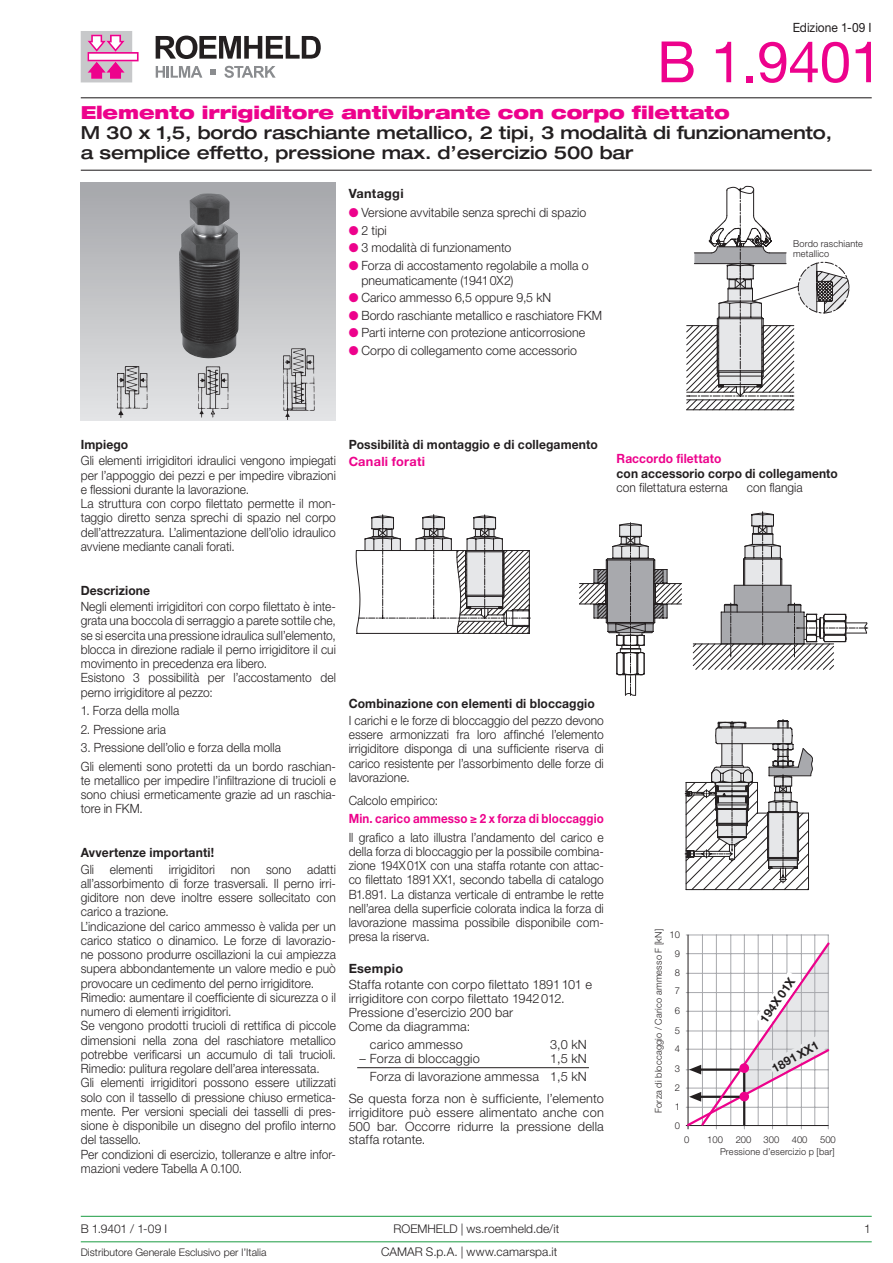
<style>
.page{position:relative;width:893px;height:1263px;background:#fff}
.page>*{position:absolute;margin:0;border:0;box-sizing:border-box;transform-origin:0 0}
.t1{font:57px "Helvetica Neue LT Pro";color:#ed028c}
.t2{font:500 expanded 18px/20.2px "Helvetica Neue LT Pro";letter-spacing:-.005em;color:#231f20}
.t3{font:900 expanded 18px "Helvetica Neue LT Pro";letter-spacing:-.005em;color:#ed028c}
.t4{font:300 12.75px/14.2px "Helvetica Neue LT Pro";letter-spacing:.005em;color:#231f20;scale:.94 1}
.t5{font:300 12.75px/13.8px "Helvetica Neue LT Pro";letter-spacing:.005em;color:#231f20}
.t6{font:700 12.75px "Helvetica Neue LT Pro";letter-spacing:.01em;color:#231f20;scale:.95 1}
.t7{font:700 12.75px "Helvetica Neue LT Pro";letter-spacing:.01em;color:#ed028c;scale:.91 1}
.t8{font:700 12.75px "Helvetica Neue LT Pro";letter-spacing:.01em;color:#231f20;scale:.94 1}
.t9{font:700 12.75px "Helvetica Neue LT Pro";letter-spacing:.01em;color:#ed028c;scale:.94 1}
.t10{font:700 12.75px "Helvetica Neue LT Pro";letter-spacing:.01em;color:#231f20}
.t11{font:12.75px "Helvetica Neue LT Pro";color:#231f20;scale:.94 1}
.t12{font:700 12.75px "Helvetica Neue LT Pro";letter-spacing:.01em;color:#ed028c}
.t13{font:300 12px "Helvetica Neue LT Pro";letter-spacing:.005em;color:#231f20}
.t14{font:700 12px "Helvetica Neue";color:#231f20}
.t15{font:300 10.5px "Helvetica Neue LT Pro";color:#231f20}
.t16{font:300 9.45px/10.5px "Helvetica Neue LT Pro";letter-spacing:.02em;color:#231f20}
.t17{font:300 9.45px/19px "Helvetica Neue";color:#231f20;text-align:justify}
.s1{color:#ed028c}
</style>
<div class="page">
<hr style="left:81px;top:170px;width:791px;height:1px;background:#231f20">
<hr style="left:81px;top:97px;width:791px;height:1px;background:#231f20">
<svg style="left:156px;top:36px;width:165px;height:23px"></svg>
<svg style="left:156px;top:66px;width:46px;height:12px"></svg>
<svg style="left:224px;top:66px;width:52px;height:12px"></svg>
<svg style="left:210px;top:69px;width:6px;height:6px"></svg>
<svg style="left:81px;top:31px;width:58px;height:51px"></svg>
<div style="left:81px;top:183px;width:255px;height:238px;background:linear-gradient(to bottom,#a6a7ab,#e3e4e6)"></div>
<img style="left:179px;top:193px;width:61px;height:165px">
<hr style="left:357px;top:1067px;width:232px;height:1px;background:#231f20">
<img style="left:109px;top:361px;width:45px;height:60px">
<img style="left:190px;top:361px;width:44px;height:60px">
<img style="left:280px;top:345px;width:37px;height:76px">
<svg style="left:686px;top:186px;width:163px;height:224px"></svg>
<svg style="left:356px;top:514px;width:174px;height:120px"></svg>
<svg style="left:693px;top:512px;width:175px;height:158px"></svg>
<svg style="left:685px;top:719px;width:128px;height:171px"></svg>
<svg style="left:579px;top:523px;width:103px;height:173px"></svg>
<hr style="left:828px;top:935px;width:1px;height:194px;background:#a8a9ad">
<hr style="left:801px;top:935px;width:1px;height:194px;background:#a8a9ad">
<hr style="left:772px;top:935px;width:1px;height:194px;background:#a8a9ad">
<hr style="left:716px;top:935px;width:1px;height:194px;background:#a8a9ad">
<hr style="left:744px;top:935px;width:1px;height:194px;background:#a8a9ad">
<hr style="left:686px;top:935px;width:142px;height:1px;background:#a8a9ad">
<hr style="left:688px;top:935px;width:1px;height:194px;background:#231f20">
<svg style="left:685px;top:936px;width:145px;height:192px"></svg>
<hr style="left:81px;top:1241px;width:791px;height:1px;background:#1b9c42">
<hr style="left:81px;top:1216px;width:791px;height:1px;background:#1b9c42">
<p class="t11" style="left:793px;top:19px;width:85px">Edizione 1-09 I</p>
<h1 class="t1" style="left:657px;top:27px;width:227px">B 1.9401</h1>
<h2 class="t3" style="left:81px;top:100px;width:651px">Elemento irrigiditore antivibrante con corpo filettato</h2>
<h2 class="t2" style="left:81px;top:122px;width:753px">M 30 x 1,5, bordo raschiante metallico, 2 tipi, 3 modalità di funzionamento, a semplice effetto, pressione max. d’esercizio 500 bar</h2>
<p class="t10" style="left:349px;top:185px;width:56px">Vantaggi</p>
<p class="t5" style="left:349px;top:206px;width:239px"><span class="s1">●</span> Versione avvitabile senza sprechi di spazio</p>
<p class="t5" style="left:349px;top:223px;width:40px"><span class="s1">●</span> 2 tipi</p>
<p class="t5" style="left:349px;top:240px;width:164px"><span class="s1">●</span> 3 modalità di funzionamento</p>
<p class="t5" style="left:361px;top:257px;width:229px;line-height:15.3px;text-indent:-13px"><span class="s1">●</span> Forza di accostamento regolabile a molla o pneumaticamente (19410X2)</p>
<p class="t5" style="left:349px;top:291px;width:204px"><span class="s1">●</span> Carico ammesso 6,5 oppure 9,5 kN</p>
<p class="t5" style="left:349px;top:308px;width:255px"><span class="s1">●</span> Bordo raschiante metallico e raschiatore FKM</p>
<p class="t5" style="left:349px;top:325px;width:238px"><span class="s1">●</span> Parti interne con protezione anticorrosione</p>
<p class="t5" style="left:349px;top:343px;width:230px"><span class="s1">●</span> Corpo di collegamento come accessorio</p>
<p class="t16" style="left:793px;top:238px;width:71px">Bordo raschiante metallico</p>
<p class="t6" style="left:81px;top:437px;width:52px">Impiego</p>
<p class="t4" style="left:81px;top:453px;width:273px">Gli elementi irrigiditori idraulici vengono impiegati per l’appoggio dei pezzi e per impedire vibrazioni e flessioni durante la lavorazione.<br>La struttura con corpo filettato permette il mon&shy;taggio diretto senza sprechi di spazio nel corpo dell’attrezzatura. L’alimentazione dell’olio idraulico avviene mediante canali forati.</p>
<p class="t6" style="left:81px;top:582px;width:74px">Descrizione</p>
<p class="t4" style="left:81px;top:599px;width:273px">Negli elementi irrigiditori con corpo filettato è inte&shy;grata una boccola di serraggio a parete sottile che, se si esercita una pressione idraulica sull’elemento, blocca in direzione radiale il perno irrigiditore il cui movimento in precedenza era libero.<br>Esistono 3 possibilità per l’accostamento del perno irrigiditore al pezzo:</p>
<p class="t4" style="left:81px;top:703px;width:106px">1. Forza della molla</p>
<p class="t4" style="left:81px;top:722px;width:92px">2. Pressione aria</p>
<p class="t4" style="left:81px;top:738px;width:273px;line-height:18.5px">3. Pressione dell’olio e forza della molla<br>Gli elementi sono protetti da un bordo raschian-</p>
<p class="t4" style="left:81px;top:773px;width:273px;text-align:justify">te metallico per impedire l’infiltrazione di trucioli e sono chiusi ermeticamente grazie ad un raschia&shy;tore in FKM.</p>
<p class="t6" style="left:81px;top:845px;width:142px">Avvertenze importanti!</p>
<p class="t4" style="left:81px;top:862px;width:273px">Gli elementi irrigiditori non sono adatti all’assorbimento di forze trasversali. Il perno irri&shy;giditore non deve inoltre essere sollecitato con carico a trazione.<br>L’indicazione del carico ammesso è valida per un carico statico o dinamico. Le forze di lavorazio&shy;ne possono produrre oscillazioni la cui ampiezza supera abbondantemente un valore medio e può provocare un cedimento del perno irrigiditore.<br>Rimedio: aumentare il coefficiente di sicurezza o il numero di elementi irrigiditori.<br>Se vengono prodotti trucioli di rettifica di piccole dimensioni nella zona del raschiatore metallico potrebbe verificarsi un accumulo di tali trucioli.<br>Rimedio: pulitura regolare dell’area interessata.<br>Gli elementi irrigiditori possono essere utilizzati solo con il tassello di pressione chiuso ermetica&shy;mente. Per versioni speciali dei tasselli di pres&shy;sione è disponibile un disegno del profilo interno del tassello.<br>Per condizioni di esercizio, tolleranze e altre infor&shy;mazioni vedere Tabella A 0.100.</p>
<p class="t6" style="left:349px;top:437px;width:264px">Possibilità di montaggio e di collegamento</p>
<p class="t12" style="left:349px;top:454px;width:78px">Canali forati</p>
<p class="t9" style="left:617px;top:451px;width:113px">Raccordo filettato</p>
<p class="t8" style="left:617px;top:465px;width:237px">con accessorio corpo di collegamento</p>
<p class="t4" style="left:617px;top:480px;width:120px">con filettatura esterna</p>
<p class="t4" style="left:747px;top:480px;width:61px">con flangia</p>
<p class="t6" style="left:349px;top:696px;width:261px">Combinazione con elementi di bloccaggio</p>
<p class="t4" style="left:349px;top:713px;width:273px;text-align:justify">I carichi e le forze di bloccaggio del pezzo devono essere armonizzati fra loro affinché l’elemento irrigiditore disponga di una sufficiente riserva di carico resistente per l’assorbimento delle forze di lavorazione.</p>
<p class="t4" style="left:349px;top:793px;width:97px">Calcolo empirico:</p>
<p class="t7" style="left:349px;top:811px;width:282px">Min. carico ammesso ≥ 2 x forza di bloccaggio</p>
<p class="t4" style="left:349px;top:830px;width:273px;text-align:justify">Il grafico a lato illustra l’andamento del carico e della forza di bloccaggio per la possibile combina&shy;zione 194X01X con una staffa rotante con attac&shy;co filettato 1891XX1, secondo tabella di catalogo B1.891. La distanza verticale di entrambe le rette nell’area della superficie colorata indica la forza di lavorazione massima possibile disponibile com&shy;presa la riserva.</p>
<p class="t10" style="left:349px;top:961px;width:56px">Esempio</p>
<p class="t5" style="left:349px;top:978px;width:245px">Staffa rotante con corpo filettato 1891101 e irrigiditore con corpo filettato 1942012.<br>Pressione d’esercizio 200 bar<br>Come da diagramma:</p>
<p class="t5" style="left:370px;top:1037px;width:94px">carico ammesso</p>
<p class="t5" style="left:550px;top:1037px;width:38px">3,0 kN</p>
<p class="t5" style="left:359px;top:1051px;width:122px">– Forza di bloccaggio</p>
<p class="t5" style="left:370px;top:1049px;width:218px;line-height:18px;text-align:right">1,5 kN<br>Forza di lavorazione ammessa 1,5 kN</p>
<p class="t5" style="left:349px;top:1091px;width:257px;text-align:justify">Se questa forza non è sufficiente, l’elemento irrigiditore può essere alimentato anche con 500 bar. Occorre ridurre la pressione della staffa rotante.</p>
<p class="t16" style="left:653px;top:1113px;width:185px;rotate:-90deg">Forza di bloccaggio / Carico ammesso F [kN]</p>
<p class="t17" style="left:669px;top:925px;width:12px">10</p>
<p class="t17" style="left:675px;top:944px;width:7px">9<br>8</p>
<p class="t17" style="left:675px;top:980px;width:7px;line-height:20px">7<br>6<br>5</p>
<p class="t17" style="left:675px;top:1039px;width:7px">4<br>3<br>2<br>1<br>0</p>
<p class="t14" style="left:757px;top:1017px;width:53px;rotate:-55deg">194X 01X</p>
<p class="t14" style="left:769px;top:1062px;width:53px;rotate:-29deg">1891 XX1</p>
<p class="t17" style="left:707px;top:1129px;width:17px">100</p>
<p class="t17" style="left:684px;top:1129px;width:7px">0</p>
<p class="t17" style="left:736px;top:1129px;width:17px">200</p>
<p class="t17" style="left:763px;top:1129px;width:17px">300</p>
<p class="t17" style="left:792px;top:1129px;width:17px">400</p>
<p class="t17" style="left:820px;top:1129px;width:17px">500</p>
<p class="t16" style="left:720px;top:1147px;width:116px">Pressione d’esercizio p [bar]</p>
<p class="t13" style="left:81px;top:1221px;width:88px">B 1.9401 / 1-09 I</p>
<p class="t13" style="left:393px;top:1221px;width:167px">ROEMHELD | ws.roemheld.de/it</p>
<p class="t13" style="left:864px;top:1221px;width:8px">1</p>
<p class="t15" style="left:81px;top:1245px;width:187px">Distributore Generale Esclusivo per l’Italia</p>
<p class="t13" style="left:381px;top:1244px;width:178px">CAMAR S.p.A. | www.camarspa.it</p>
</div>
